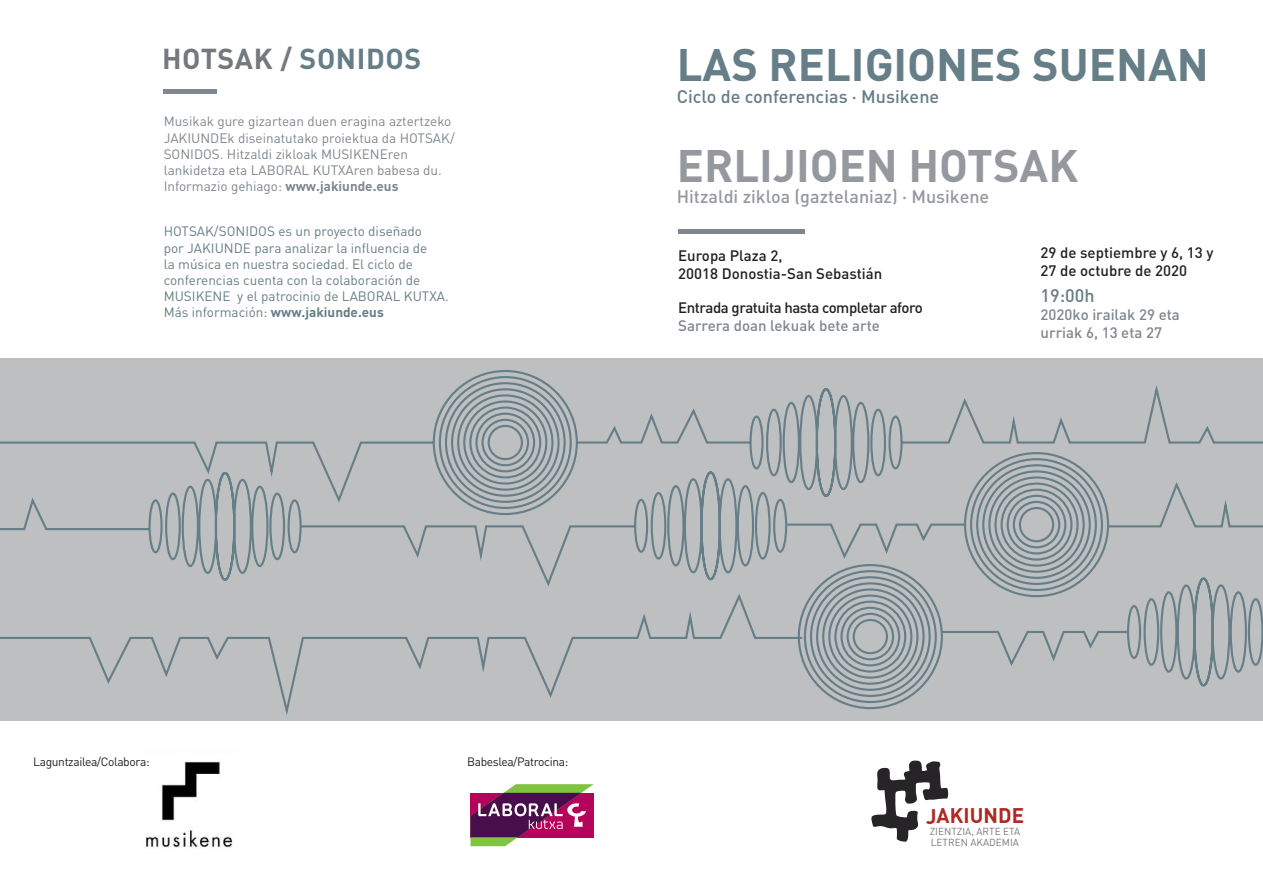
<style>
.page{position:relative;width:1263px;height:893px;background:#fff}
.page>*{position:absolute;margin:0;border:0;box-sizing:border-box;transform-origin:0 0}
.t1{font:700 45px "DINOT";color:#657e87}
.t2{font:700 45px "DINOT";color:#95999f}
.t3{font:700 28.5px "DINOT";letter-spacing:.02em;color:#75787c}
.t4{font:700 20.85px "DINOT";letter-spacing:-.01em;color:#ad2a23}
.t5{font:500 18px "DINOT";color:#95999f}
.t6{font:500 18px "DINOT";color:#657e87}
.texto_CAST{font:500 15px/18px "DINOT";color:#231f20}
.texto_CAST-2{font:500 15px/18px "DINOT";color:#7f868d}
.texto_CAST-3{font:500 15px "DINOT";letter-spacing:-.03em;color:#231f20}
.t7{font:13.5px/16.2px "DINOT";color:#657e87}
.t8{font:13.5px/16.2px "DINOT";color:#7f868d}
.t9{font:12px "DINOT";letter-spacing:-.03em;color:#231f20}
.t10{font:10.05px/11.2px "DINOT";color:#75787c}
.s1{color:#657e87}
.s2{font-weight:700}
</style>
<div class="page">
<div style="left:0;top:358px;width:1263px;height:363px;background:#bebfc0"></div>
<svg style="left:871px;top:760px;width:77px;height:82px"></svg>
<svg style="left:471px;top:784px;width:123px;height:62px"></svg>
<hr style="left:678px;top:230px;width:127px;height:4px;background:#7f868d">
<svg style="left:0;top:370px;width:1263px;height:345px"></svg>
<img style="left:146px;top:761px;width:87px;height:88px">
<hr style="left:164px;top:90px;width:53px;height:4px;background:#7f868d">
<p class="t3" style="left:162px;top:39px;width:260px">HOTSAK / <span class="s1">SONIDOS</span></p>
<p class="t8" style="left:164px;top:113px;width:293px">Musikak gure gizartean duen eragina aztertzeko JAKIUNDEk diseinatutako proiektua da HOTSAK/ SONIDOS. Hitzaldi zikloak MUSIKENEren lankidetza eta LABORAL KUTXAren babesa du.<br>Informazio gehiago: <span class="s2">www.jakiunde.eus</span></p>
<p class="t7" style="left:164px;top:223px;width:286px">HOTSAK/SONIDOS es un proyecto diseñado<br>por JAKIUNDE para analizar la influencia de<br>la música en nuestra sociedad. El ciclo de conferencias cuenta con la colaboración de MUSIKENE y el patrocinio de LABORAL KUTXA.<br>Más información: <span class="s2">www.jakiunde.eus</span></p>
<p class="t1" style="left:677px;top:34px;width:534px">LAS RELIGIONES SUENAN</p>
<p class="t6" style="left:677px;top:84px;width:264px">Ciclo de conferencias · Musikene</p>
<p class="t2" style="left:677px;top:135px;width:403px">ERLIJIOEN HOTSAK</p>
<p class="t5" style="left:677px;top:185px;width:314px">Hitzaldi zikloa (gaztelaniaz) · Musikene</p>
<p class="texto_CAST" style="left:678px;top:246px;width:106px">Europa Plaza 2,</p>
<p class="texto_CAST" style="left:678px;top:264px;width:205px">20018 Donostia-San Sebastián</p>
<p class="texto_CAST-3" style="left:678px;top:298px;width:246px">Entrada gratuita hasta completar aforo</p>
<p class="texto_CAST-2" style="left:678px;top:316px;width:203px">Sarrera doan lekuak bete arte</p>
<p class="texto_CAST" style="left:1040px;top:243px;width:174px">29 de septiembre y 6, 13 y<br>27 de octubre de 2020</p>
<p class="t6" style="left:1040px;top:283px;width:56px">19:00h</p>
<p class="texto_CAST-2" style="left:1040px;top:305px;width:141px">2020ko irailak 29 eta urriak 6, 13 eta 27</p>
<p class="t9" style="left:33px;top:754px;width:118px">Laguntzailea/Colabora:</p>
<p class="t9" style="left:467px;top:754px;width:103px">Babeslea/Patrocina:</p>
<h3 class="t4" style="left:926px;top:802px;width:100px">JAKIUNDE</h3>
<p class="t10" style="left:930px;top:825px;width:92px">ZIENTZIA, ARTE ETA<br>LETREN AKADEMIA</p>
</div>
